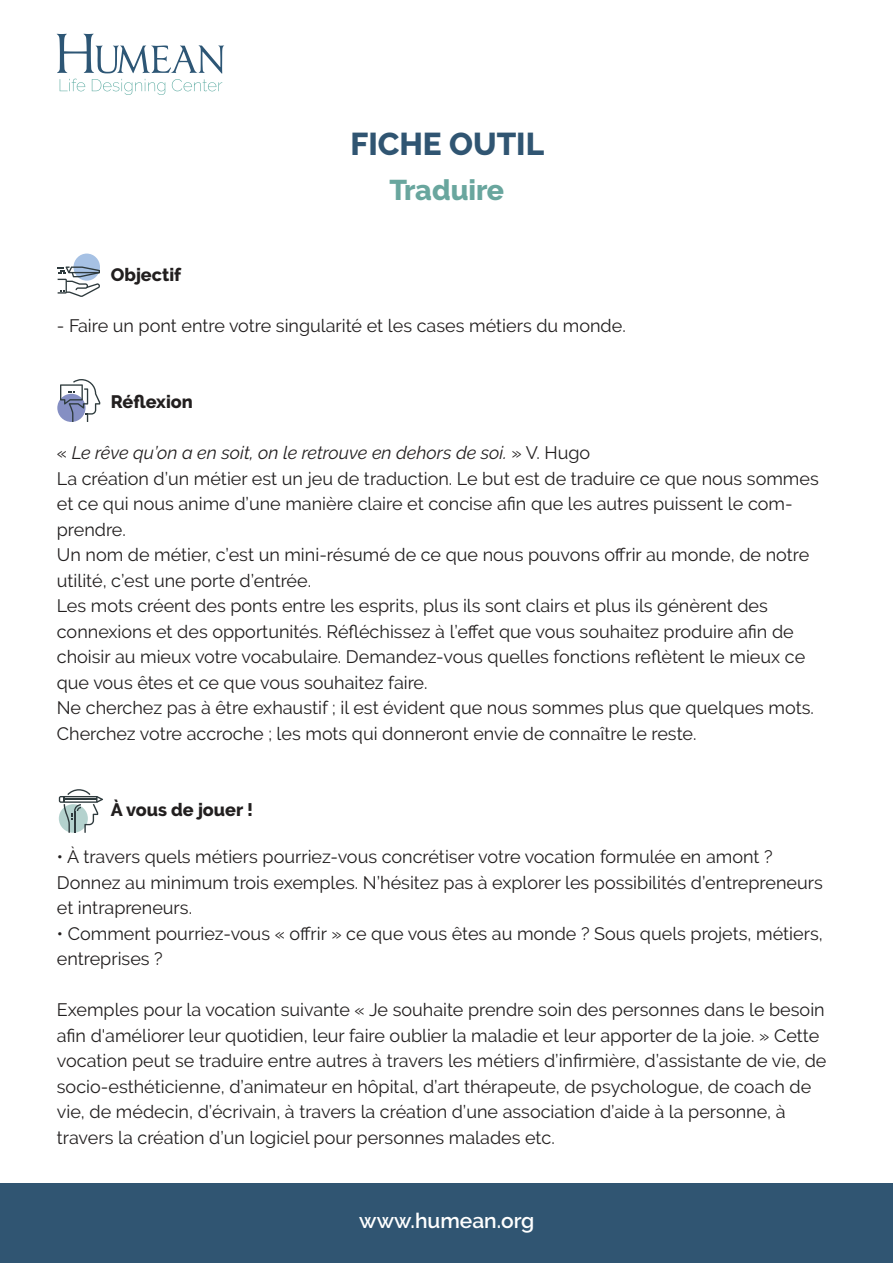
<style>
.page{position:relative;width:893px;height:1263px;background:#fff}
.page>*{position:absolute;margin:0;border:0;box-sizing:border-box;transform-origin:0 0}
.t1{font:800 31.5px "Raleway";color:#305572}
.t2{font:800 28.5px "Raleway";color:#69a69e}
.t3{font:600 21px "Raleway";color:#fff}
.t4{font:18px/25.5px "Raleway";color:#221f1f}
.t5{font:800 18px "Raleway";color:#221f1f}
.s1{font-style:italic}
</style>
<div class="page">
<svg style="left:57px;top:394px;width:29px;height:28px"></svg>
<svg style="left:60px;top:379px;width:40px;height:43px"></svg>
<svg style="left:57px;top:34px;width:167px;height:61px"></svg>
<div style="left:0;top:1184px;width:893px;height:79px;background:#305572"></div>
<svg style="left:59px;top:789px;width:44px;height:44px"></svg>
<div style="left:74px;top:254px;width:26px;height:27px;background:#a6c1e4;border-radius:50%"></div>
<svg style="left:58px;top:266px;width:42px;height:31px"></svg>
<h1 class="t1" style="left:350px;top:126px;width:195px">FICHE OUTIL</h1>
<h2 class="t2" style="left:390px;top:174px;width:116px">Traduire</h2>
<p class="t5" style="left:111px;top:264px;width:72px">Objectif</p>
<p class="t4" style="left:57px;top:313px;width:570px">- Faire un pont entre votre singularité et les cases métiers du monde.</p>
<p class="t5" style="left:111px;top:391px;width:84px">Réflexion</p>
<p class="t4" style="left:57px;top:440px;width:763px">« <span class="s1">Le rêve qu’on a en soit, on le retrouve en dehors de soi.</span> » V. Hugo<br>La création d’un métier est un jeu de traduction. Le but est de traduire ce que nous sommes et ce qui nous anime d’une manière claire et concise afin que les autres puissent le com&shy;prendre.<br>Un nom de métier, c’est un mini-résumé de ce que nous pouvons offrir au monde, de notre utilité, c’est une porte d’entrée.<br>Les mots créent des ponts entre les esprits, plus ils sont clairs et plus ils génèrent des connexions et des opportunités. Réfléchissez à l’effet que vous souhaitez produire afin de choisir au mieux votre vocabulaire. Demandez-vous quelles fonctions reflètent le mieux ce que vous êtes et ce que vous souhaitez faire.<br>Ne cherchez pas à être exhaustif ; il est évident que nous sommes plus que quelques mots.<br>Cherchez votre accroche ; les mots qui donneront envie de connaître le reste.</p>
<p class="t5" style="left:111px;top:800px;width:144px">À vous de jouer !</p>
<p class="t4" style="left:57px;top:844px;width:767px">ï À travers quels métiers pourriez-vous concrétiser votre vocation formulée en amont ?<br>Donnez au minimum trois exemples. N’hésitez pas à explorer les possibilités d’entrepreneurs et intrapreneurs.</p>
<p class="t4" style="left:57px;top:921px;width:768px">• Comment pourriez-vous « offrir » ce que vous êtes au monde ? Sous quels projets, métiers, entreprises ?</p>
<p class="t4" style="left:57px;top:997px;width:771px">Exemples pour la vocation suivante « Je souhaite prendre soin des personnes dans le besoin afin d'améliorer leur quotidien, leur faire oublier la maladie et leur apporter de la joie. » Cette vocation peut se traduire entre autres à travers les métiers d’infirmière, d’assistante de vie, de socio-esthéticienne, d’animateur en hôpital, d’art thérapeute, de psychologue, de coach de vie, de médecin, d’écrivain, à travers la création d’une association d’aide à la personne, à travers la création d’un logiciel pour personnes malades etc.</p>
<p class="t3" style="left:359px;top:1213px;width:177px">www.humean.org</p>
</div>
